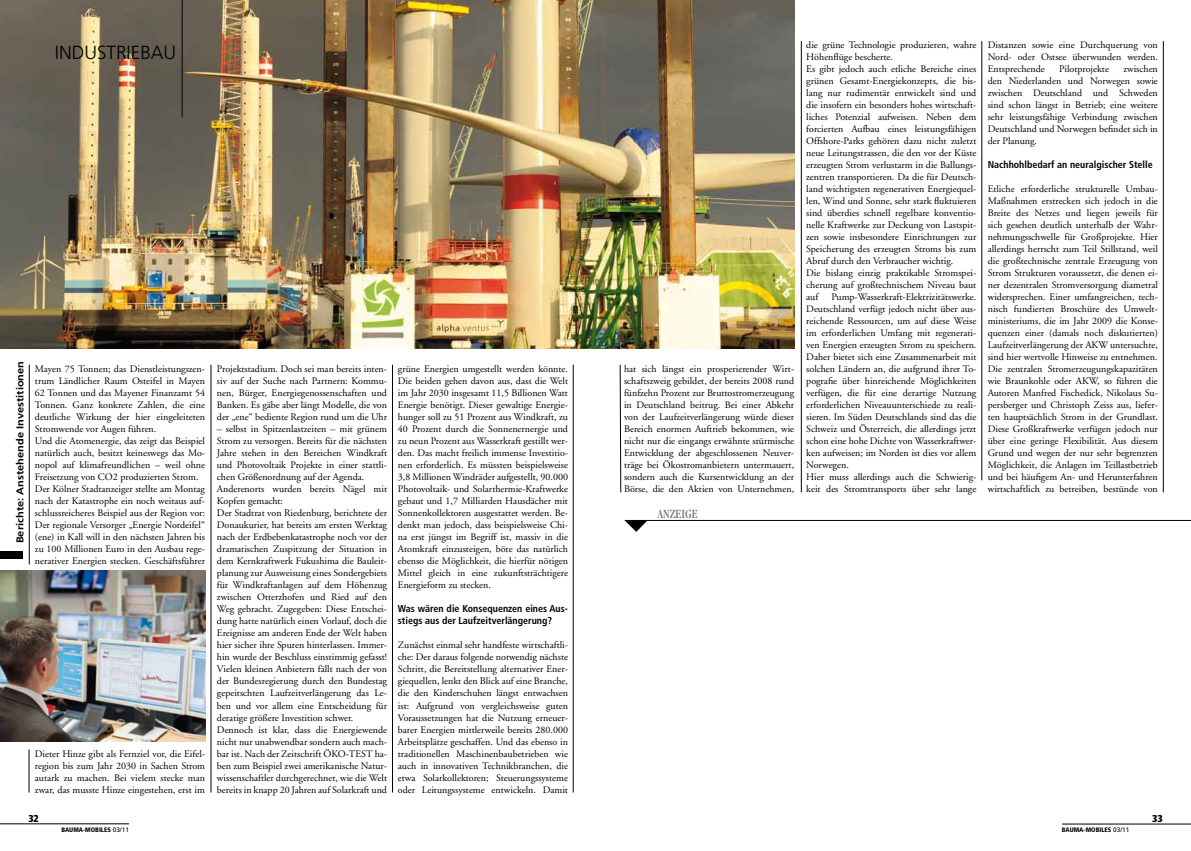
<style>
.page{position:relative;width:1191px;height:851px;background:#fff}
.page>*{position:absolute;margin:0;border:0;box-sizing:border-box;transform-origin:0 0}
.t1{font:300 19px "Frutiger LT";color:#000}
.t2{font:condensed 13px "Garamond LT";letter-spacing:.005em;color:#707172}
.t3{font:10px/12px "Adobe Garamond";color:#000;text-align:justify}
.t4{font:700 condensed 10px/12px "Frutiger LT";color:#000}
.t5{font:900 condensed 10px "Frutiger LT";color:#000}
.t6{font:700 9.9px "Frutiger LT";color:#000;scale:1.11 1}
.t7{font:900 condensed 6.5px "Frutiger LT";color:#000}
.s1{font-weight:400;font-stretch:normal}
</style>
<div class="page">
<hr style="left:0;top:823px;width:129px;height:1px;background:#000">
<hr style="left:1062px;top:823px;width:129px;height:1px;background:#000">
<hr style="left:801px;top:41px;width:1px;height:451px;background:#000">
<hr style="left:981px;top:41px;width:1px;height:439px;background:#000">
<hr style="left:1163px;top:41px;width:1px;height:451px;background:#000">
<svg style="left:619px;top:364px;width:2px;height:129px"></svg>
<svg style="left:625px;top:521px;width:22px;height:10px"></svg>
<hr style="left:625px;top:520px;width:566px;height:1px;background:#000">
<img style="left:0;top:0;width:795px;height:348px">
<hr style="left:182px;top:0;width:1px;height:117px;background:#000">
<hr style="left:211px;top:365px;width:1px;height:427px;background:#000">
<hr style="left:29px;top:365px;width:1px;height:199px;background:#000">
<hr style="left:29px;top:749px;width:1px;height:43px;background:#000">
<hr style="left:392px;top:365px;width:1px;height:427px;background:#000">
<hr style="left:573px;top:365px;width:1px;height:427px;background:#000">
<div style="left:0;top:551px;width:23px;height:7px;background:#000"></div>
<img style="left:0;top:570px;width:205px;height:171px">
<h1 class="t1" style="left:55px;top:42px;width:123px">INDUSTRIEBAU</h1>
<p class="t6" style="left:14px;top:543px;width:166px;rotate:-90deg">Berichte: Anstehende Investitionen</p>
<p class="t3" style="left:217px;top:363px;width:172px">Projektstadium. Doch sei man bereits inten&shy;siv auf der Suche nach Partnern: Kommu&shy;nen, Bürger, Energiegenossenschaften und Banken. Es gäbe aber längt Modelle, die von der „ene“ bediente Region rund um die Uhr</p>
<p class="t3" style="left:35px;top:363px;width:172px;text-align:left">Mayen 75 Tonnen; das Dienstleistungszen&shy;trum Ländlicher Raum Osteifel in Mayen 62 Tonnen und das Mayener Finanzamt 54<br>Tonnen. Ganz konkrete Zahlen, die eine deutliche Wirkung der hier eingeleiteten Stromwende vor Augen führen.<br>Und die Atomenergie, das zeigt das Beispiel natürlich auch, besitzt keineswegs das Mo&shy;nopol auf klimafreundlichen – weil ohne Freisetzung von CO2 produzierten Strom.<br>Der Kölner Stadtanzeiger stellte am Montag nach der Katastrophe ein noch weitaus auf&shy;schlussreicheres Beispiel aus der Region vor:<br>Der regionale Versorger „Energie Nordeifel“ (ene) in Kall will in den nächsten Jahren bis zu 100 Millionen Euro in den Ausbau rege&shy;nerativer Energien stecken. Geschäftsführer</p>
<p class="t3" style="left:217px;top:423px;width:172px;text-align:left">– selbst in Spitzenlastzeiten – mit grünem Strom zu versorgen. Bereits für die nächsten Jahre stehen in den Bereichen Windkraft und Photovoltaik Projekte in einer stattli&shy;chen Größenordnung auf der Agenda.<br>Anderenorts wurden bereits Nägel mit Kopfen gemacht:<br>Der Stadtrat von Riedenburg, berichtete der Donaukurier, hat bereits am ersten Werktag nach der Erdbebenkatastrophe noch vor der dramatischen Zuspitzung der Situation in dem Kernkraftwerk Fukushima die Bauleit&shy;planung zur Ausweisung eines Sondergebiets für Windkraftanlagen auf dem Höhenzug zwischen Otterzhofen und Ried auf den Weg gebracht. Zugegeben: Diese Entschei&shy;dung hatte natürlich einen Vorlauf, doch die Ereignisse am anderen Ende der Welt haben hier sicher ihre Spuren hinterlassen. Immer&shy;hin wurde der Beschluss einstimmig gefasst!<br>Vielen kleinen Anbietern fällt nach der von der Bundesregierung durch den Bundestag gepeitschten Laufzeitverlängerung das Le&shy;ben und vor allem eine Entscheidung für deratige größere Investition schwer.<br>Dennoch ist klar, dass die Energiewende nicht nur unabwendbar sondern auch mach&shy;bar ist. Nach der Zeitschrift ÖKO-TEST ha&shy;ben zum Beispiel zwei amerikanische Natur&shy;wissenschaftler durchgerechnet, wie die Welt bereits in knapp 20 Jahren auf Solarkraft und</p>
<p class="t3" style="left:35px;top:747px;width:172px">Dieter Hinze gibt als Fernziel vor, die Eifel&shy;region bis zum Jahr 2030 in Sachen Strom autark zu machen. Bei vielem stecke man zwar, das musste Hinze eingestehen, erst im</p>
<p class="t3" style="left:398px;top:363px;width:172px">grüne Energien umgestellt werden könnte.<br>Die beiden gehen davon aus, dass die Welt im Jahr 2030 insgesamt 11,5 Billionen Watt Energie benötigt. Dieser gewaltige Energie&shy;hunger soll zu 51 Prozent aus Windkraft, zu 40 Prozent durch die Sonnenernergie und zu neun Prozent aus Wasserkraft gestillt wer&shy;den. Das macht freilich immense Investitio&shy;nen erforderlich. Es müssten beispielsweise 3,8 Millionen Windräder aufgestellt, 90.000<br>Photovoltaik- und Solarthermie-Kraftwerke gebaut und 1,7 Milliarden Hausdächer mit Sonnenkollektoren ausgestattet werden. Be&shy;denkt man jedoch, dass beispielsweise Chi&shy;na erst jüngst im Begriff ist, massiv in die Atomkraft einzusteigen, böte das natürlich ebenso die Möglichkeit, die hierfür nötigen Mittel gleich in eine zukunftsträchtigere Energieform zu stecken.</p>
<p class="t4" style="left:398px;top:603px;width:172px">Was wären die Konsequenzen eines Aus&shy;stiegs aus der Laufzeitverlängerung?</p>
<p class="t3" style="left:398px;top:639px;width:172px">Zunächst einmal sehr handfeste wirtschaftli&shy;che: Der daraus folgende notwendig nächste Schritt, die Bereitstellung alternativer Ener&shy;giequellen, lenkt den Blick auf eine Branche, die den Kinderschuhen längst entwachsen ist: Aufgrund von vergleichsweise guten Voraussetzungen hat die Nutzung erneuer&shy;barer Energien mittlerweile bereits 280.000<br>Arbeitsplätze geschaffen. Und das ebenso in traditionellen Maschinenbaubetrieben wie auch in innovativen Technikbranchen, die etwa Solarkollektoren; Steuerungssysteme oder Leitungssysteme entwickeln. Damit</p>
<p class="t3" style="left:624px;top:363px;width:172px">hat sich längst ein prosperierender Wirt&shy;schaftszweig gebildet, der bereits 2008 rund fünfzehn Prozent zur Bruttostromerzeugung in Deutschland beitrug. Bei einer Abkehr von der Laufzeitverlängerung würde dieser Bereich enormen Auftrieb bekommen, wie nicht nur die eingangs erwähnte stürmische Entwicklung der abgeschlossenen Neuver&shy;träge bei Ökostromanbietern untermauert, sondern auch die Kursentwicklung an der Börse, die den Aktien von Unternehmen,</p>
<h2 class="t2" style="left:657px;top:506px;width:42px">ANZEIGE</h2>
<p class="t3" style="left:806px;top:39px;width:172px;text-align:left">die grüne Technologie produzieren, wahre Höhenflüge bescherte.<br>Es gibt jedoch auch etliche Bereiche eines grünen Gesamt-Energiekonzepts, die bis&shy;lang nur rudimentär entwickelt sind und die insofern ein besonders hohes wirtschaft&shy;liches Potenzial aufweisen. Neben dem forcierten Aufbau eines leistungsfähigen Offshore-Parks gehören dazu nicht zuletzt neue Leitungstrassen, die den vor der Küste erzeugten Strom verlustarm in die Ballungs&shy;zentren transportieren. Da die für Deutsch&shy;land wichtigsten regenerativen Energiequel&shy;len, Wind und Sonne, sehr stark fluktuieren sind überdies schnell regelbare konventio&shy;nelle Kraftwerke zur Deckung von Lastspit&shy;zen sowie insbesondere Einrichtungen zur Speicherung des erzeugten Stroms bis zum Abruf durch den Verbraucher wichtig.<br>Die bislang einzig praktikable Stromspei&shy;cherung auf großtechnischem Niveau baut auf</p>
<p class="t3" style="left:806px;top:291px;width:172px;text-align:left;text-indent:25px">Pump-Wasserkraft-Elektrizitätswerke.<br>Deutschland verfügt jedoch nicht über aus&shy;reichende Ressourcen, um auf diese Weise im erforderlichen Umfang mit regenerati&shy;ven Energien erzeugten Strom zu speichern.<br>Daher bietet sich eine Zusammenarbeit mit solchen Ländern an, die aufgrund ihrer To&shy;pografie über hinreichende Möglichkeiten verfügen, die für eine derartige Nutzung erforderlichen Niveauunterschiede zu reali&shy;sieren. Im Süden Deutschlands sind das die Schweiz und Österreich, die allerdings jetzt schon eine hohe Dichte von Wasserkraftwer&shy;ken aufweisen; im Norden ist dies vor allem Norwegen.<br>Hier muss allerdings auch die Schwierig&shy;keit des Stromtransports über sehr lange</p>
<p class="t3" style="left:987px;top:39px;width:172px">Distanzen sowie eine Durchquerung von Nord- oder Ostsee überwunden werden.<br>Entsprechende</p>
<p class="t3" style="left:987px;top:63px;width:172px;text-indent:136px">zwischen den Niederlanden und Norwegen sowie zwischen Deutschland und Schweden sind schon längst in Betrieb; eine weitere sehr leistungsfähige Verbindung zwischen Deutschland und Norwegen befindet sich in der Planung.</p>
<p class="t4" style="left:987px;top:159px;width:166px">Nachhohlbedarf an neuralgischer Stelle</p>
<p class="t3" style="left:987px;top:183px;width:172px">Etliche erforderliche strukturelle Umbau-Maßnahmen erstrecken sich jedoch in die Breite des Netzes und liegen jeweils für sich gesehen deutlich unterhalb der Wahr&shy;nehmungsschwelle für Großprojekte. Hier allerdings herrscht zum Teil Stillstand, weil die großtechnische zentrale Erzeugung von Strom Strukturen voraussetzt, die denen ei&shy;ner dezentralen Stromversorgung diametral widersprechen. Einer umfangreichen, tech&shy;nisch fundierten Broschüre des Umwelt&shy;ministeriums, die im Jahr 2009 die Konse&shy;quenzen einer (damals noch diskutierten)<br>Laufzeitverlängerung der AKW untersuchte, sind hier wertvolle Hinweise zu entnehmen.<br>Die zentralen Stromerzeugungskapazitäten wie Braunkohle oder AKW, so führen die Autoren Manfred Fischedick, Nikolaus Su&shy;persberger und Christoph Zeiss aus, liefer&shy;ten hauptsächlich Strom in der Grundlast.<br>Diese Großkraftwerke verfügen jedoch nur über eine geringe Flexibilität. Aus diesem Grund und wegen der nur sehr begrenzten Möglichkeit, die Anlagen im Teillastbetrieb und bei häufigem An- und Herunterfahren wirtschaftlich zu betreiben, bestünde von</p>
<p class="t3" style="left:1059px;top:63px;width:51px">Pilotprojekte</p>
<p class="t5" style="left:28px;top:812px;width:12px">32</p>
<p class="t5" style="left:1152px;top:812px;width:12px">33</p>
<p class="t7" style="left:62px;top:825px;width:69px">BAUMA-MOBILES <span class="s1">03/11</span></p>
<p class="t7" style="left:1062px;top:825px;width:69px">BAUMA-MOBILES <span class="s1">03/11</span></p>
</div>
